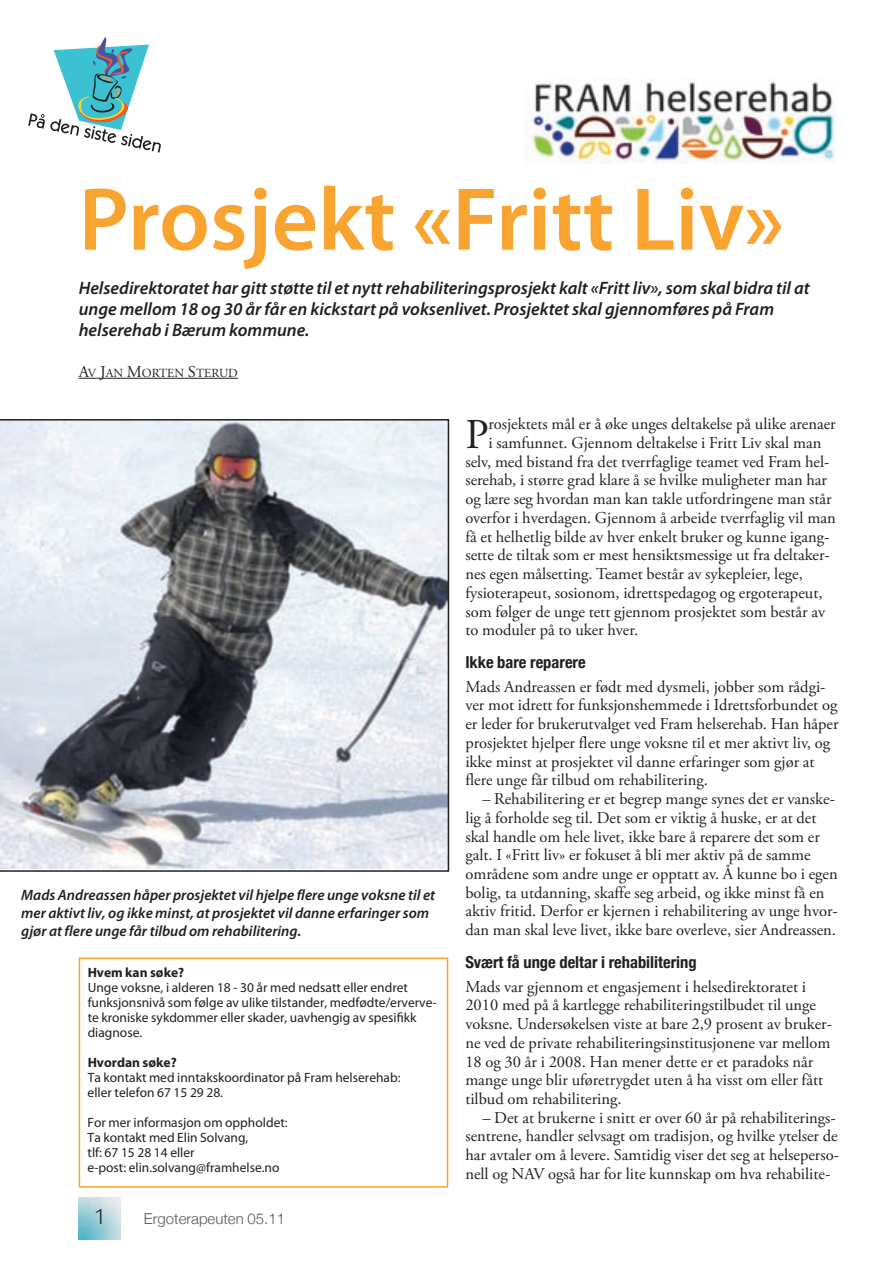
<style>
.page{position:relative;width:893px;height:1263px;background:#fff}
.page>*{position:absolute;margin:0;border:0;box-sizing:border-box;transform-origin:0 0}
.t1{font:600 90px "Myriad Pro";color:#f9a431}
.t2{font:42.3px "Adobe Garamond Pro";color:#231f20}
.t3{font:italic 600 18px/21px "Myriad Pro";color:#231f20}
.t4{font:16.5px/18.8px "Adobe Garamond Pro";color:#231f20}
.t5{font:700 condensed 16.5px "Helvetica Neue";color:#231f20}
.t6{font:italic 600 15px/18px "Myriad Pro";color:#231f20}
.t7{font:300 15px "Helvetica Neue";color:#57585a}
.t8{font:13.5px/15px "Myriad Pro";color:#231f20}
.t9{font:700 13.5px "Myriad Pro";color:#231f20}
.t10{font:12.3px "Adobe Garamond Pro";color:#231f20}
.s1{font-size:16.5px}
</style>
<div class="page">
<img style="left:79px;top:1197px;width:42px;height:42px">
<svg style="left:79px;top:378px;width:63px;height:1px"></svg>
<hr style="left:142px;top:378px;width:42px;height:1px;background:#231f20">
<svg style="left:184px;top:378px;width:12px;height:1px"></svg>
<hr style="left:196px;top:378px;width:42px;height:1px;background:#231f20">
<svg style="left:0;top:419px;width:449px;height:453px;background:#b8bbc1"></svg>
<img style="left:524px;top:80px;width:312px;height:84px">
<div style="left:79px;top:957px;width:369px;height:230px;border:2px solid #f9a431"></div>
<svg style="left:28px;top:37px;width:133px;height:115px"></svg>
<svg style="left:96px;top:1209px;width:6px;height:15px"></svg>
<h1 class="t1" style="left:79px;top:186px;width:707px">Prosjekt «Fritt Liv»</h1>
<p class="t3" style="left:79px;top:279px;width:732px">Helsedirektoratet har gitt støtte til et nytt rehabiliteringsprosjekt kalt «Fritt liv», som skal bidra til at unge mellom 18 og 30 år får en kickstart på voksenlivet. Prosjektet skal gjennomføres på Fram helserehab i Bærum kommune.</p>
<p class="t10" style="left:79px;top:368px;width:161px"><span class="s1">A</span>V <span class="s1">J</span>AN <span class="s1">M</span>ORTEN <span class="s1">S</span>TERUD</p>
<h2 class="t2" style="left:465px;top:418px;width:25px">P</h2>
<p class="t4" style="left:488px;top:416px;width:349px">rosjektets mål er å øke unges deltakelse på ulike arenaer</p>
<p class="t4" style="left:488px;top:435px;width:334px">i samfunnet. Gjennom deltakelse i Fritt Liv skal man</p>
<p class="t4" style="left:465px;top:453px;width:366px">selv, med bistand fra det tverrfaglige teamet ved Fram hel-</p>
<p class="t4" style="left:465px;top:472px;width:363px">serehab, i større grad klare å se hvilke muligheter man har</p>
<p class="t4" style="left:465px;top:491px;width:368px">og lære seg hvordan man kan takle utfordringene man står</p>
<p class="t4" style="left:465px;top:510px;width:372px">overfor i hverdagen. Gjennom å arbeide tverrfaglig vil man</p>
<p class="t4" style="left:465px;top:528px;width:366px">få et helhetlig bilde av hver enkelt bruker og kunne igang-</p>
<p class="t4" style="left:465px;top:547px;width:366px">sette de tiltak som er mest hensiktsmessige ut fra deltaker-</p>
<p class="t4" style="left:465px;top:566px;width:339px">nes egen målsetting. Teamet består av sykepleier, lege,</p>
<p class="t4" style="left:465px;top:585px;width:359px">fysioterapeut, sosionom, idrettspedagog og ergoterapeut,</p>
<p class="t4" style="left:465px;top:603px;width:361px">som følger de unge tett gjennom prosjektet som består av</p>
<p class="t4" style="left:465px;top:622px;width:174px">to moduler på to uker hver.</p>
<p class="t5" style="left:465px;top:653px;width:122px">Ikke bare reparere</p>
<p class="t4" style="left:465px;top:678px;width:375px">Mads Andreassen er født med dysmeli, jobber som rådgi&shy;ver mot idrett for funksjonshemmede i Idrettsforbundet og er leder for brukerutvalget ved Fram helserehab. Han håper prosjektet hjelper flere unge voksne til et mer aktivt liv, og ikke minst at prosjektet vil danne erfaringer som gjør at flere unge får tilbud om rehabilitering.</p>
<p class="t4" style="left:465px;top:791px;width:374px;text-indent:17px">– Rehabilitering er et begrep mange synes det er vanske&shy;lig å forholde seg til. Det som er viktig å huske, er at det skal handle om hele livet, ikke bare å reparere det som er galt. I «Fritt liv» er fokuset å bli mer aktiv på de samme områdene som andre unge er opptatt av. Å kunne bo i egen bolig, ta utdanning, skaffe seg arbeid, og ikke minst få en aktiv fritid. Derfor er kjernen i rehabilitering av unge hvor&shy;dan man skal leve livet, ikke bare overleve, sier Andreassen.</p>
<p class="t5" style="left:465px;top:952px;width:233px">Svært få unge deltar i rehabilitering</p>
<p class="t4" style="left:465px;top:978px;width:368px">Mads var gjennom et engasjement i helsedirektoratet i 2010 med på å kartlegge rehabiliteringstilbudet til unge voksne. Undersøkelsen viste at bare 2,9 prosent av bruker&shy;ne ved de private rehabiliteringsinstitusjonene var mellom 18 og 30 år i 2008. Han mener dette er et paradoks når mange unge blir uføretrygdet uten å ha visst om eller fått tilbud om rehabilitering.</p>
<p class="t4" style="left:465px;top:1109px;width:375px;text-indent:17px">– Det at brukerne i snitt er over 60 år på rehabiliterings&shy;sentrene, handler selvsagt om tradisjon, og hvilke ytel ser de har avtaler om å levere. Samti dig viser det seg at helseperso&shy;nell og NAV også har for lite kunnskap om hva rehabilite-</p>
<p class="t6" style="left:21px;top:887px;width:415px">Mads Andreassen håper prosjektet vil hjelpe flere unge voksne til et mer aktivt liv, og ikke minst, at prosjektet vil danne erfaringer som gjør at flere unge får tilbud om rehabilitering.</p>
<p class="t9" style="left:88px;top:967px;width:98px">Hvem kan søke?</p>
<p class="t8" style="left:88px;top:981px;width:350px">Unge voksne, i alderen 18 - 30 år med nedsatt eller endret funksjonsnivå som følge av ulike tilstander, medfødte/erverve&shy;te kroniske sykdommer eller skader, uavhengig av spesifikk diagnose.</p>
<p class="t9" style="left:88px;top:1057px;width:91px">Hvordan søke?</p>
<p class="t8" style="left:88px;top:1071px;width:314px">Ta kontakt med inntakskoordinator på Fram helserehab: eller telefon 67 15 29 28.</p>
<p class="t8" style="left:88px;top:1116px;width:202px">For mer informasjon om oppholdet:<br>Ta kontakt med Elin Solvang,<br>tlf: 67 15 28 14 eller<br>e-post: elin.solvang@framhelse.no</p>
<p class="t7" style="left:144px;top:1209px;width:143px">Ergoterapeuten 05.11</p>
</div>
